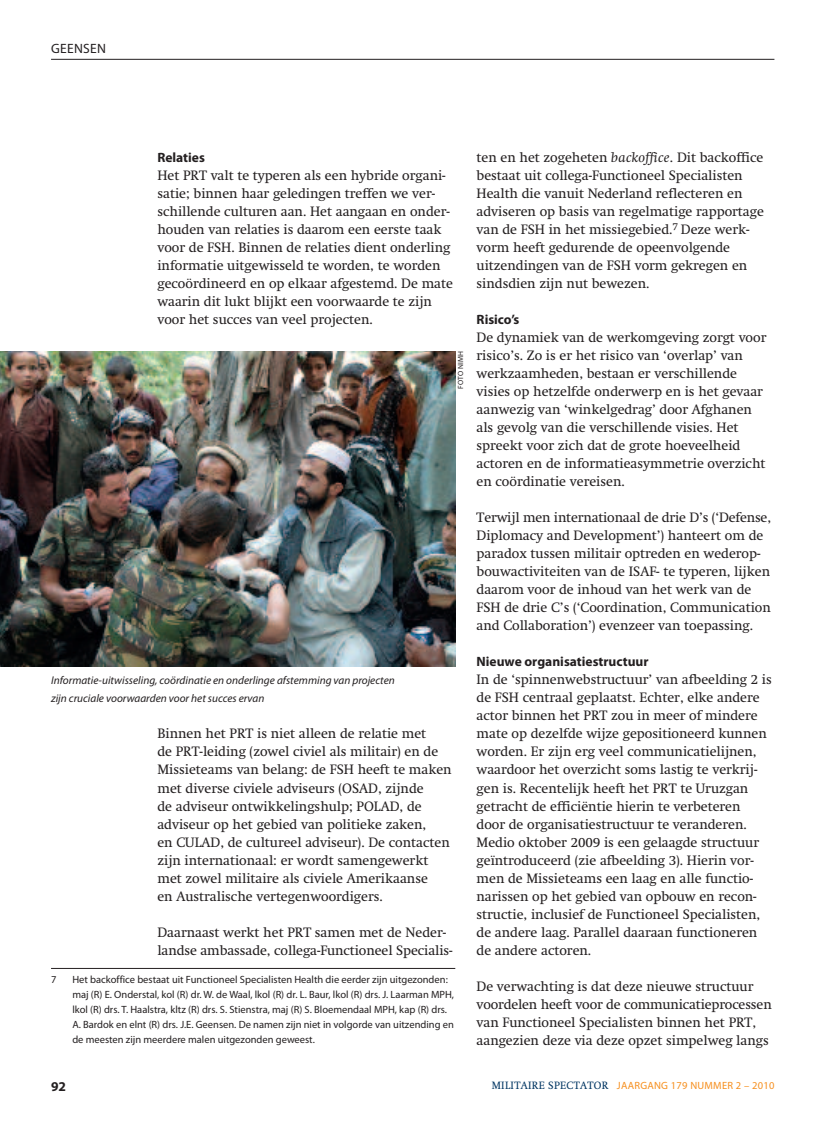
<style>
.page{position:relative;width:817px;height:1136px;background:#fff}
.page>*{position:absolute;margin:0;border:0;box-sizing:border-box;transform-origin:0 0}
.t1{font:13.5px/18px "Swift";color:#231f20}
.t2{font:700 13.5px "Myriad Pro";color:#231f20}
.t3{font:13.5px "Myriad Pro";letter-spacing:.02em;color:#231f20}
.t4{font:italic 11.25px/18px "Myriad Pro";color:#231f20}
.t5{font:10.5px/15px "Myriad Pro";color:#231f20}
.t6{font:10.5px "Myriad Pro";letter-spacing:.025em;color:#f68f1e}
.t7{font:7.5px "Myriad Pro";letter-spacing:.02em;color:#231f20}
.s1{font-style:italic}
.s2{font-family:"Swift";color:#003562}
</style>
<div class="page">
<hr style="left:51px;top:59px;width:723px;height:1px;background:#231f20">
<hr style="left:51px;top:968px;width:404px;height:1px;background:#231f20">
<img style="left:0;top:351px;width:455px;height:315px">
<p class="t3" style="left:51px;top:43px;width:56px">GEENSEN</p>
<p class="t2" style="left:157px;top:152px;width:49px">Relaties</p>
<p class="t1" style="left:157px;top:168px;width:297px">Het PRT valt te typeren als een hybride organi&shy;satie; binnen haar geledingen treffen we ver&shy;schillende culturen aan. Het aangaan en onder&shy;houden van relaties is daarom een eerste taak voor de FSH. Binnen de relaties dient onderling informatie uitgewisseld te worden, te worden gecoördineerd en op elkaar afgestemd. De mate waarin dit lukt blijkt een voorwaarde te zijn voor het succes van veel projecten.</p>
<p class="t7" style="left:458px;top:389px;width:39px;rotate:-90deg">FOTO NIMH</p>
<p class="t4" style="left:51px;top:672px;width:345px">Informatie-uitwisseling, coördinatie en onderlinge afstemming van projecten zijn cruciale voorwaarden voor het succes ervan</p>
<p class="t1" style="left:157px;top:726px;width:296px">Binnen het PRT is niet alleen de relatie met<br>de PRT-leiding (zowel civiel als militair) en de Missieteams van belang: de FSH heeft te maken met diverse civiele adviseurs (OSAD, zijnde<br>de adviseur ontwikkelingshulp; POLAD, de adviseur op het gebied van politieke zaken,<br>en CULAD, de cultureel adviseur). De contacten zijn internationaal: er wordt samengewerkt met zowel militaire als civiele Amerikaanse<br>en Australische vertegenwoordigers.</p>
<p class="t1" style="left:157px;top:924px;width:297px">Daarnaast werkt het PRT samen met de Neder&shy;landse ambassade, collega-Functioneel Specialis-</p>
<p class="t5" style="left:51px;top:972px;width:7px">7</p>
<p class="t5" style="left:72px;top:972px;width:383px">Het backoffice bestaat uit Functioneel Specialisten Health die eerder zijn uitgezonden: maj (R) E. Onderstal, kol (R) dr. W. de Waal, lkol (R) dr. L. Baur, lkol (R) drs. J. Laarman MPH, lkol (R) drs. T. Haalstra, kltz (R) drs. S. Stienstra, maj (R) S. Bloemendaal MPH, kap (R) drs.<br>A. Bardok en elnt (R) drs. J.E. Geensen. De namen zijn niet in volgorde van uitzending en de meesten zijn meerdere malen uitgezonden geweest.</p>
<p class="t1" style="left:476px;top:150px;width:289px">ten en het zogeheten <span class="s1">backoffice</span>. Dit backoffice bestaat uit collega-Functioneel Specialisten Health die vanuit Nederland reflecteren en adviseren op basis van regelmatige rapportage van de FSH in het missiegebied.<sup>7</sup> Deze werk&shy;vorm heeft gedurende de opeenvolgende uitzendingen van de FSH vorm gekregen en sindsdien zijn nut bewezen.</p>
<p class="t2" style="left:476px;top:314px;width:44px">Risico’s</p>
<p class="t1" style="left:476px;top:330px;width:291px">De dynamiek van de werkomgeving zorgt voor risico’s. Zo is er het risico van ‘overlap’ van werkzaamheden, bestaan er verschillende visies op hetzelfde onderwerp en is het gevaar aanwezig van ‘winkelgedrag’ door Afghanen als gevolg van die verschillende visies. Het spreekt voor zich dat de grote hoeveelheid actoren en de informatieasymmetrie overzicht en coördinatie vereisen.</p>
<p class="t1" style="left:476px;top:510px;width:296px">Terwijl men internationaal de drie D’s (‘Defense, Diplomacy and Development’) hanteert om de paradox tussen militair optreden en wederop&shy;bouwactiviteiten van de ISAF- te typeren, lijken daarom voor de inhoud van het werk van de FSH de drie C’s (‘Coordination, Communication and Collaboration’) evenzeer van toepassing.</p>
<p class="t2" style="left:476px;top:656px;width:173px">Nieuwe organisatiestructuur</p>
<p class="t1" style="left:476px;top:672px;width:296px">In de ‘spinnenwebstructuur’ van afbeelding 2 is de FSH centraal geplaatst. Echter, elke andere actor binnen het PRT zou in meer of mindere mate op dezelfde wijze gepositioneerd kunnen worden. Er zijn erg veel communicatielijnen, waardoor het overzicht soms lastig te verkrij&shy;gen is. Recentelijk heeft het PRT te Uruzgan getracht de efficiëntie hierin te verbeteren door de organisatiestructuur te veranderen.<br>Medio oktober 2009 is een gelaagde structuur geïntroduceerd (zie afbeelding 3). Hierin vor&shy;men de Missieteams een laag en alle functio&shy;narissen op het gebied van opbouw en recon&shy;structie, inclusief de Functioneel Specialisten, de andere laag. Parallel daaraan functioneren de andere actoren.</p>
<p class="t1" style="left:476px;top:978px;width:297px">De verwachting is dat deze nieuwe structuur voordelen heeft voor de communicatieprocessen van Functioneel Specialisten binnen het PRT, aangezien deze via deze opzet simpelweg langs</p>
<p class="t2" style="left:51px;top:1081px;width:16px">92</p>
<p class="t6" style="left:491px;top:1080px;width:284px"><span class="s2">MILITAIRE SPECTATOR</span> JAARGANG 179 NUMMER 2 – 2010</p>
</div>
